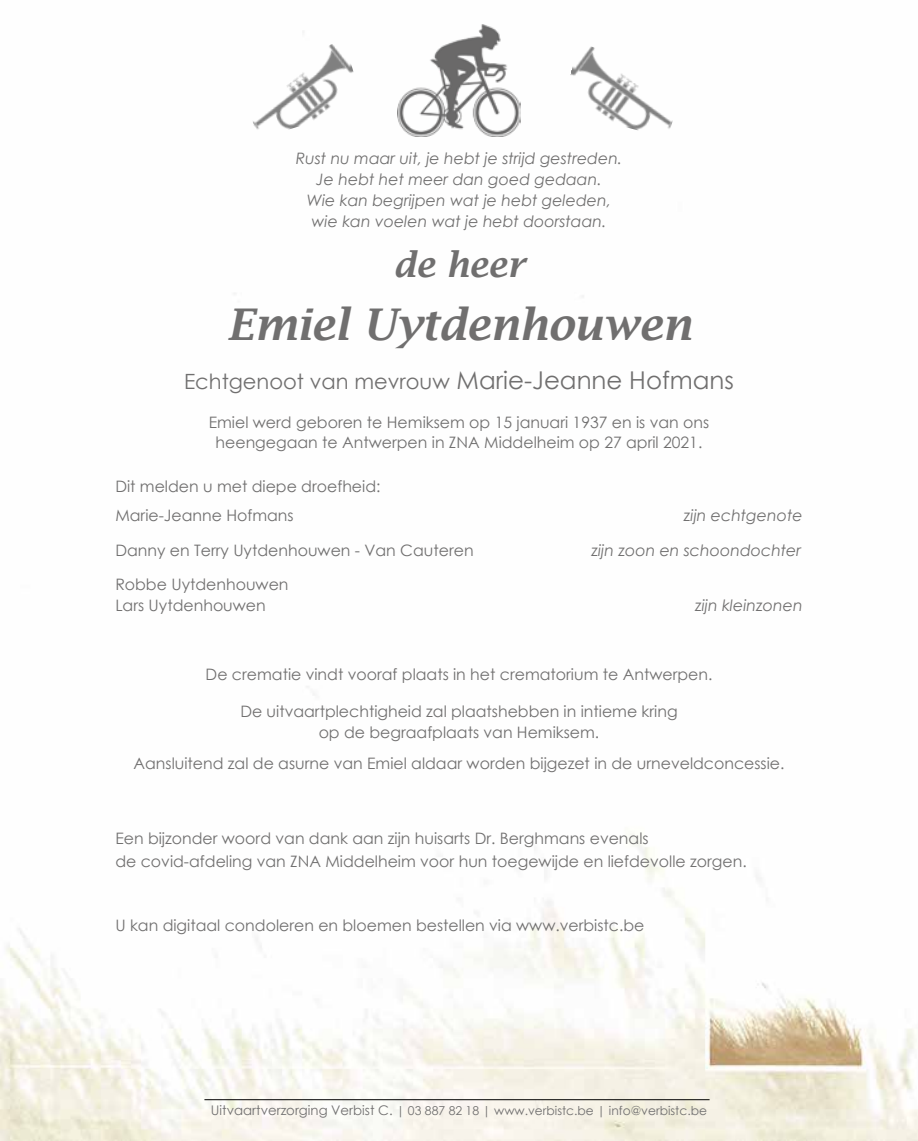
<style>
.page{position:relative;width:918px;height:1141px;background:#fff}
.page>*{position:absolute;margin:0;border:0;box-sizing:border-box;transform-origin:0 0}
.t1{font:italic 600 43.75px "Lucida Bright";color:#706f6f}
.t2{font:italic 600 35px "Lucida Bright";color:#706f6f}
.t3{font:21px "Century Gothic";color:#706f6f}
.t4{font:15.75px/20.8px "Century Gothic";color:#706f6f}
.t5{font:italic 15.75px/20.7px "Century Gothic";color:#706f6f;text-align:center}
.t6{font:12.25px "Century Gothic";color:#706f6f}
.s1{font-size:24.5px}
.s2{font-size:13.3px}
</style>
<div class="page">
<img style="left:0;top:24px;width:918px;height:1117px">
<hr style="left:204px;top:1099px;width:505px;height:1px;background:#000">
<img style="left:238px;top:41px;width:126px;height:98px">
<img style="left:398px;top:25px;width:122px;height:112px">
<img style="left:561px;top:43px;width:125px;height:95px">
<p class="t5" style="left:296px;top:148px;width:328px">Rust nu maar uit, je hebt je strijd gestreden.<br>Je hebt het meer dan goed gedaan.<br>Wie kan begrijpen wat je hebt geleden, wie kan voelen wat je hebt doorstaan.</p>
<h2 class="t2" style="left:393px;top:245px;width:132px">de heer</h2>
<h1 class="t1" style="left:227px;top:300px;width:466px">Emiel Uytdenhouwen</h1>
<h3 class="t3" style="left:184px;top:367px;width:551px">Echtgenoot van mevrouw <span class="s1">Marie-Jeanne Hofmans</span></h3>
<p class="t4" style="left:209px;top:411px;width:502px;text-align:center">Emiel werd geboren te Hemiksem op 15 januari 1937 en is van ons heengegaan te Antwerpen in ZNA Middelheim op 27 april 2021.</p>
<p class="t4" style="left:115px;top:471px;width:267px;line-height:29.2px">Dit melden u met diepe droefheid:<br>Marie-Jeanne Hofmans</p>
<p class="t5" style="left:684px;top:505px;width:120px">zijn echtgenote</p>
<p class="t4" style="left:115px;top:539px;width:360px">Danny en Terry Uytdenhouwen - Van Cauteren</p>
<p class="t5" style="left:591px;top:539px;width:211px">zijn zoon en schoondochter</p>
<p class="t4" style="left:115px;top:574px;width:175px">Robbe Uytdenhouwen<br>Lars Uytdenhouwen</p>
<p class="t5" style="left:695px;top:594px;width:109px">zijn kleinzonen</p>
<p class="t4" style="left:206px;top:664px;width:508px">De crematie vindt vooraf plaats in het crematorium te Antwerpen.</p>
<p class="t4" style="left:240px;top:700px;width:439px;text-align:center">De uitvaartplechtigheid zal plaatshebben in intieme kring op de begraafplaats van Hemiksem.</p>
<p class="t4" style="left:133px;top:752px;width:652px">Aansluitend zal de asurne van Emiel aldaar worden bijgezet in de urneveldconcessie.</p>
<p class="t4" style="left:115px;top:827px;width:633px;line-height:22.8px">Een bijzonder woord van dank aan zijn huisarts Dr. Berghmans evenals<br>de covid-afdeling van ZNA Middelheim voor hun toegewijde en liefdevolle zorgen.</p>
<p class="t4" style="left:115px;top:914px;width:530px">U kan digitaal condoleren en bloemen bestellen via www.verbistc.be</p>
<p class="t6" style="left:211px;top:1102px;width:498px"><span class="s2">Uitvaartverzorging Verbist C.</span> | 03 887 82 18 | www.verbistc.be | info@verbistc.be</p>
</div>
